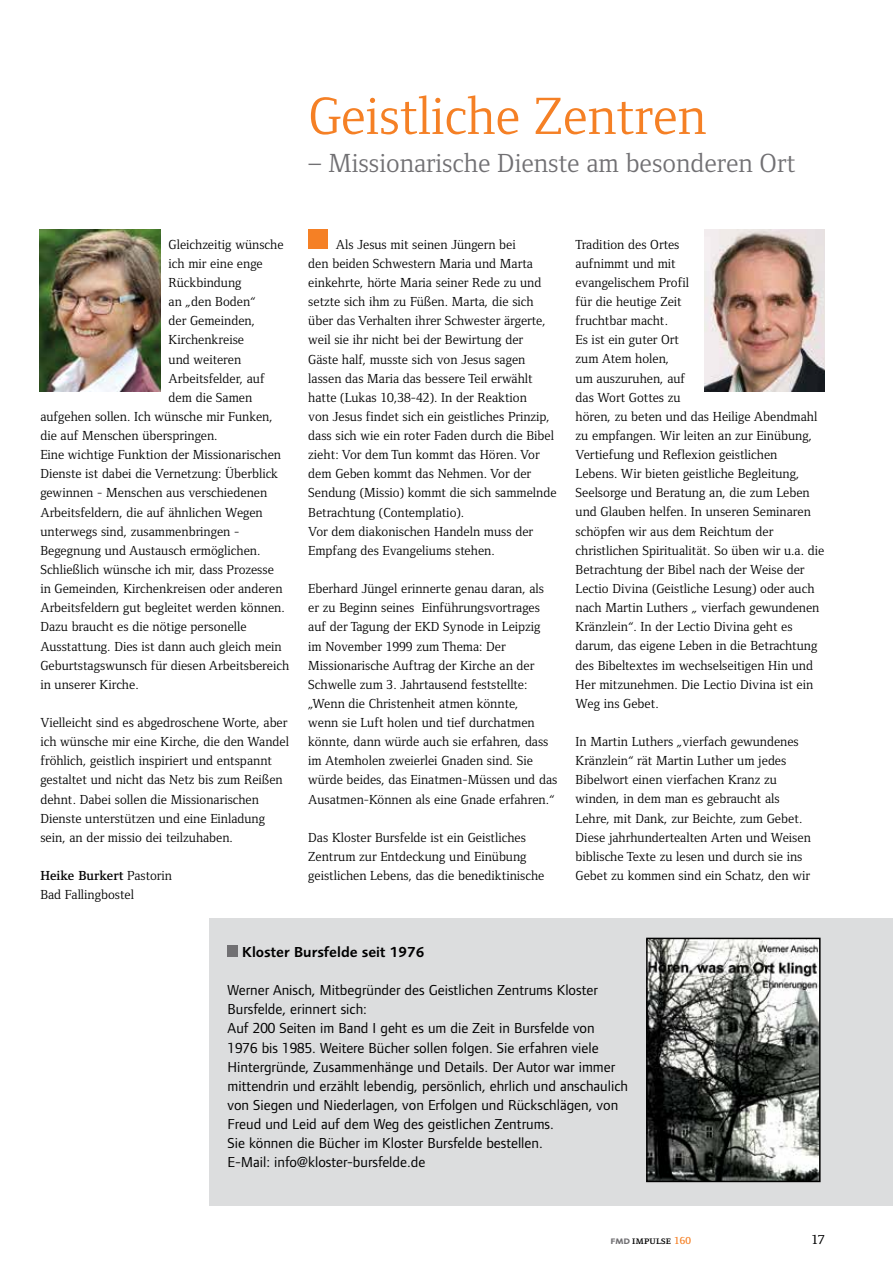
<style>
.page{position:relative;width:893px;height:1263px;background:#fff}
.page>*{position:absolute;margin:0;border:0;box-sizing:border-box;transform-origin:0 0}
.t1{font:54px "Foundry Form Serif";color:#f58025}
.t2{font:27px "Foundry Form Serif";color:#717073}
.t3{font:15px/19.2px "Foundry Form Sans";color:#000}
.t4{font:600 15px "Foundry Sans";color:#000}
.t5{font:13.5px/19.2px "Foundry Form Serif";color:#000}
.t6{font:500 13.5px "Foundry Form Serif";color:#000}
.t7{font:10.5px "Foundry Form Serif Demi SC";letter-spacing:.02em;color:#000}
.s1{font-weight:600}
.s2{font-family:"Foundry Sans Expert";font-weight:600;color:#717073}
.s3{font-family:"Foundry Form Serif";font-weight:600;color:#f58025}
</style>
<div class="page">
<img style="left:40px;top:230px;width:120px;height:161px">
<img style="left:704px;top:230px;width:121px;height:161px">
<div style="left:308px;top:230px;width:19px;height:19px;background:#f58025"></div>
<div style="left:209px;top:918px;width:684px;height:287px;background:#dcddde"></div>
<div style="left:228px;top:945px;width:10px;height:12px;background:#717073"></div>
<img style="left:649px;top:941px;width:169px;height:238px">
<div style="left:646px;top:938px;width:175px;height:244px;border:2px solid #000"></div>
<h1 class="t1" style="left:308px;top:86px;width:400px">Geistliche Zentren</h1>
<h2 class="t2" style="left:308px;top:148px;width:489px">– Missionarische Dienste am besonderen Ort</h2>
<p class="t5" style="left:169px;top:235px;width:116px">Gleichzeitig wünsche</p>
<p class="t5" style="left:169px;top:254px;width:96px">ich mir eine enge</p>
<p class="t5" style="left:169px;top:273px;width:75px">Rückbindung</p>
<p class="t5" style="left:169px;top:292px;width:89px">an „den Boden“</p>
<p class="t5" style="left:169px;top:311px;width:88px">der Gemeinden,</p>
<p class="t5" style="left:169px;top:330px;width:77px">Kirchenkreise</p>
<p class="t5" style="left:169px;top:349px;width:74px">und weiteren</p>
<p class="t5" style="left:169px;top:369px;width:98px">Arbeitsfelder, auf</p>
<p class="t5" style="left:169px;top:388px;width:85px">dem die Samen</p>
<p class="t5" style="left:40px;top:407px;width:234px">aufgehen sollen. Ich wünsche mir Funken,</p>
<p class="t5" style="left:40px;top:426px;width:179px">die auf Menschen überspringen.</p>
<p class="t5" style="left:40px;top:445px;width:242px">Eine wichtige Funktion der Missionarischen</p>
<p class="t5" style="left:40px;top:464px;width:239px">Dienste ist dabei die Vernetzung: Überblick</p>
<p class="t5" style="left:40px;top:483px;width:228px">gewinnen - Menschen aus verschiedenen</p>
<p class="t5" style="left:40px;top:502px;width:224px">Arbeitsfeldern, die auf ähnlichen Wegen</p>
<p class="t5" style="left:40px;top:522px;width:201px">unterwegs sind, zusammenbringen -</p>
<p class="t5" style="left:40px;top:541px;width:222px">Begegnung und Austausch ermöglichen.</p>
<p class="t5" style="left:40px;top:560px;width:235px">Schließlich wünsche ich mir, dass Prozesse</p>
<p class="t5" style="left:40px;top:579px;width:244px">in Gemeinden, Kirchenkreisen oder anderen</p>
<p class="t5" style="left:40px;top:598px;width:246px">Arbeitsfeldern gut begleitet werden können.</p>
<p class="t5" style="left:40px;top:617px;width:208px">Dazu braucht es die nötige personelle</p>
<p class="t5" style="left:40px;top:636px;width:243px">Ausstattung. Dies ist dann auch gleich mein</p>
<p class="t5" style="left:40px;top:656px;width:250px">Geburtstagswunsch für diesen Arbeitsbereich</p>
<p class="t5" style="left:40px;top:675px;width:100px">in unserer Kirche.</p>
<p class="t5" style="left:40px;top:713px;width:250px">Vielleicht sind es abgedroschene Worte, aber ich wünsche mir eine Kirche, die den Wandel fröhlich, geistlich inspiriert und entspannt gestaltet und nicht das Netz bis zum Reißen dehnt. Dabei sollen die Missionarischen Dienste unterstützen und eine Einladung sein, an der missio dei teilzuhaben.</p>
<p class="t5" style="left:40px;top:866px;width:133px"><span class="s1">Heike Burkert</span> Pastorin<br>Bad Fallingbostel</p>
<p class="t5" style="left:308px;top:235px;width:250px;text-indent:28px">Als Jesus mit seinen Jüngern bei<br>den beiden Schwestern Maria und Marta einkehrte, hörte Maria seiner Rede zu und setzte sich ihm zu Füßen. Marta, die sich über das Verhalten ihrer Schwester ärgerte, weil sie ihr nicht bei der Bewirtung der<br>Gäste half, musste sich von Jesus sagen lassen das Maria das bessere Teil erwählt hatte (Lukas 10,38-42). In der Reaktion<br>von Jesus findet sich ein geistliches Prinzip, dass sich wie ein roter Faden durch die Bibel zieht: Vor dem Tun kommt das Hören. Vor dem Geben kommt das Nehmen. Vor der Sendung (Missio) kommt die sich sammelnde Betrachtung (Contemplatio).<br>Vor dem diakonischen Handeln muss der Empfang des Evangeliums stehen.</p>
<p class="t5" style="left:308px;top:579px;width:251px">Eberhard Jüngel erinnerte genau daran, als er zu Beginn seines Einführungsvortrages auf der Tagung der EKD Synode in Leipzig im November 1999 zum Thema: Der Missionarische Auftrag der Kirche an der Schwelle zum 3. Jahrtausend feststellte: „Wenn die Christenheit atmen könnte,<br>wenn sie Luft holen und tief durchatmen könnte, dann würde auch sie erfahren, dass im Atemholen zweierlei Gnaden sind. Sie würde beides, das Einatmen-Müssen und das Ausatmen-Können als eine Gnade erfahren.“</p>
<p class="t5" style="left:308px;top:828px;width:238px">Das Kloster Bursfelde ist ein Geistliches<br>Zentrum zur Entdeckung und Einübung geistlichen Lebens, das die benediktinische</p>
<p class="t5" style="left:576px;top:235px;width:250px">Tradition des Ortes<br>aufnimmt und mit<br>evangelischem Profil<br>für die heutige Zeit<br>fruchtbar macht.<br>Es ist ein guter Ort<br>zum Atem holen,<br>um auszuruhen, auf<br>das Wort Gottes zu<br>hören, zu beten und das Heilige Abendmahl zu empfangen. Wir leiten an zur Einübung,<br>Vertiefung und Reflexion geistlichen<br>Lebens. Wir bieten geistliche Begleitung,<br>Seelsorge und Beratung an, die zum Leben und Glauben helfen. In unseren Seminaren schöpfen wir aus dem Reichtum der christlichen Spiritualität. So üben wir u.a. die<br>Betrachtung der Bibel nach der Weise der<br>Lectio Divina (Geistliche Lesung) oder auch nach Martin Luthers „ vierfach gewundenen<br>Kränzlein“. In der Lectio Divina geht es darum, das eigene Leben in die Betrachtung des Bibeltextes im wechselseitigen Hin und<br>Her mitzunehmen. Die Lectio Divina ist ein<br>Weg ins Gebet.</p>
<p class="t5" style="left:576px;top:732px;width:237px">In Martin Luthers „vierfach gewundenes Kränzlein“ rät Martin Luther um jedes Bibelwort einen vierfachen Kranz zu winden, in dem man es gebraucht als Lehre, mit Dank, zur Beichte, zum Gebet.<br>Diese jahrhundertealten Arten und Weisen biblische Texte zu lesen und durch sie ins Gebet zu kommen sind ein Schatz, den wir</p>
<p class="t4" style="left:242px;top:943px;width:184px">Kloster Bursfelde seit 1976</p>
<p class="t3" style="left:228px;top:980px;width:402px">Werner Anisch, Mitbegründer des Geistlichen Zentrums Kloster Bursfelde, erinnert sich:<br>Auf 200 Seiten im Band I geht es um die Zeit in Bursfelde von 1976 bis 1985. Weitere Bücher sollen folgen. Sie erfahren viele Hintergründe, Zusammenhänge und Details. Der Autor war immer mittendrin und erzählt lebendig, persönlich, ehrlich und anschaulich von Siegen und Niederlagen, von Erfolgen und Rückschlägen, von Freud und Leid auf dem Weg des geistlichen Zentrums.<br>Sie können die Bücher im Kloster Bursfelde bestellen.<br>E-Mail: info@kloster-bursfelde.de</p>
<p class="t7" style="left:610px;top:1234px;width:82px"><span class="s2">fmd</span> impulse <span class="s3">160</span></p>
<p class="t6" style="left:811px;top:1232px;width:15px">17</p>
</div>
